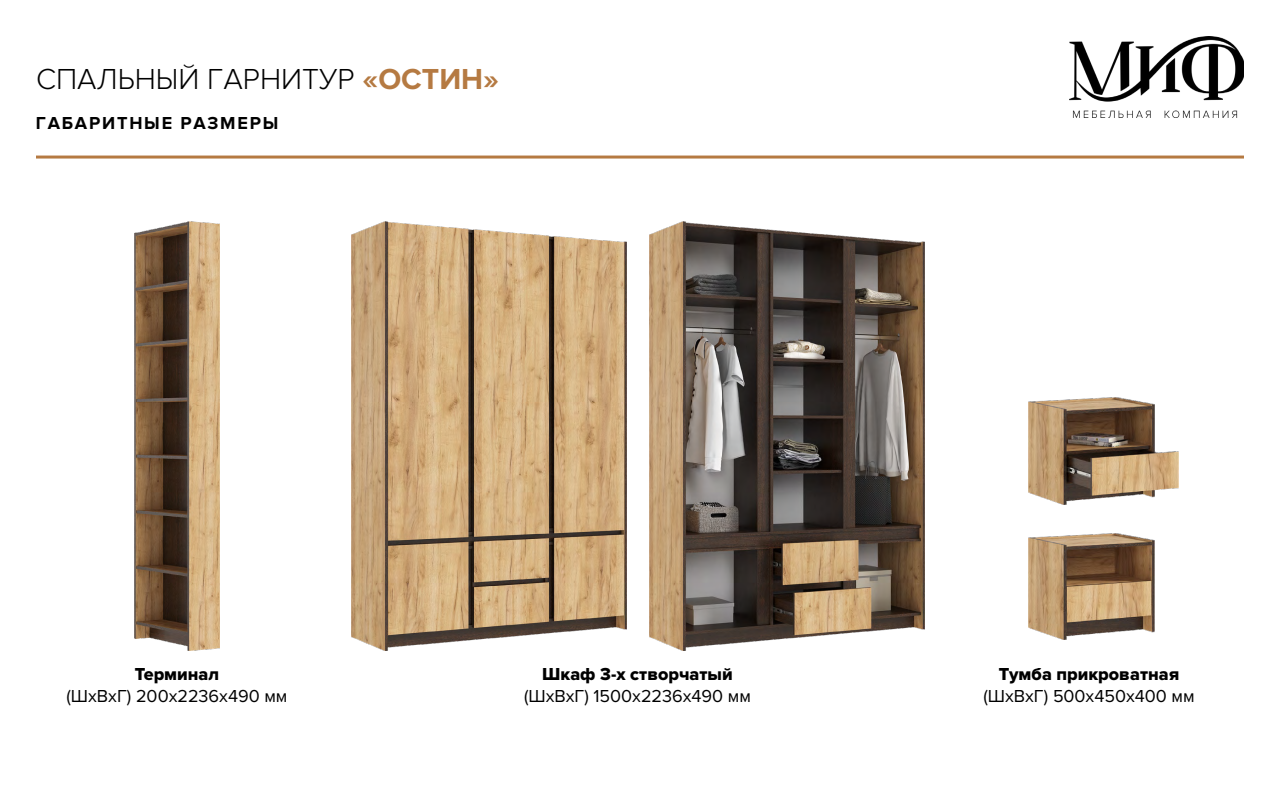
<style>
.page{position:relative;width:1280px;height:800px;background:#fff}
.page>*{position:absolute;margin:0;border:0;box-sizing:border-box;transform-origin:0 0}
.t1{font:300 30px "Proxima Nova";color:#000}
.t2{font:18px "Proxima Nova";color:#000}
.t3{font:18px "Proxima Nova Extrabld";color:#000}
.t4{font:700 18px "Proxima Nova";letter-spacing:.1em;color:#000}
.s1{font-weight:700;color:#b57a42}
</style>
<div class="page">
<img style="left:1069px;top:36px;width:175px;height:81px">
<hr style="left:36px;top:156px;width:1208px;height:3px;background:#b57a42">
<img style="left:134px;top:222px;width:86px;height:429px">
<img style="left:351px;top:222px;width:275px;height:429px">
<img style="left:650px;top:222px;width:274px;height:429px">
<img style="left:1028px;top:534px;width:126px;height:106px">
<img style="left:1028px;top:398px;width:150px;height:106px">
<h1 class="t1" style="left:36px;top:61px;width:464px">СПАЛЬНЫЙ ГАРНИТУР <span class="s1">«ОСТИН»</span></h1>
<p class="t4" style="left:36px;top:112px;width:244px">ГАБАРИТНЫЕ РАЗМЕРЫ</p>
<p class="t3" style="left:135px;top:664px;width:86px">Терминал</p>
<p class="t2" style="left:67px;top:685px;width:222px">(ШхВхГ) 200х2236х490 мм</p>
<p class="t3" style="left:542px;top:664px;width:192px">Шкаф 3-х створчатый</p>
<p class="t2" style="left:524px;top:685px;width:229px">(ШхВхГ) 1500х2236х490 мм</p>
<p class="t3" style="left:999px;top:664px;width:182px">Тумба прикроватная</p>
<p class="t2" style="left:983px;top:685px;width:213px">(ШхВхГ) 500х450х400 мм</p>
</div>
